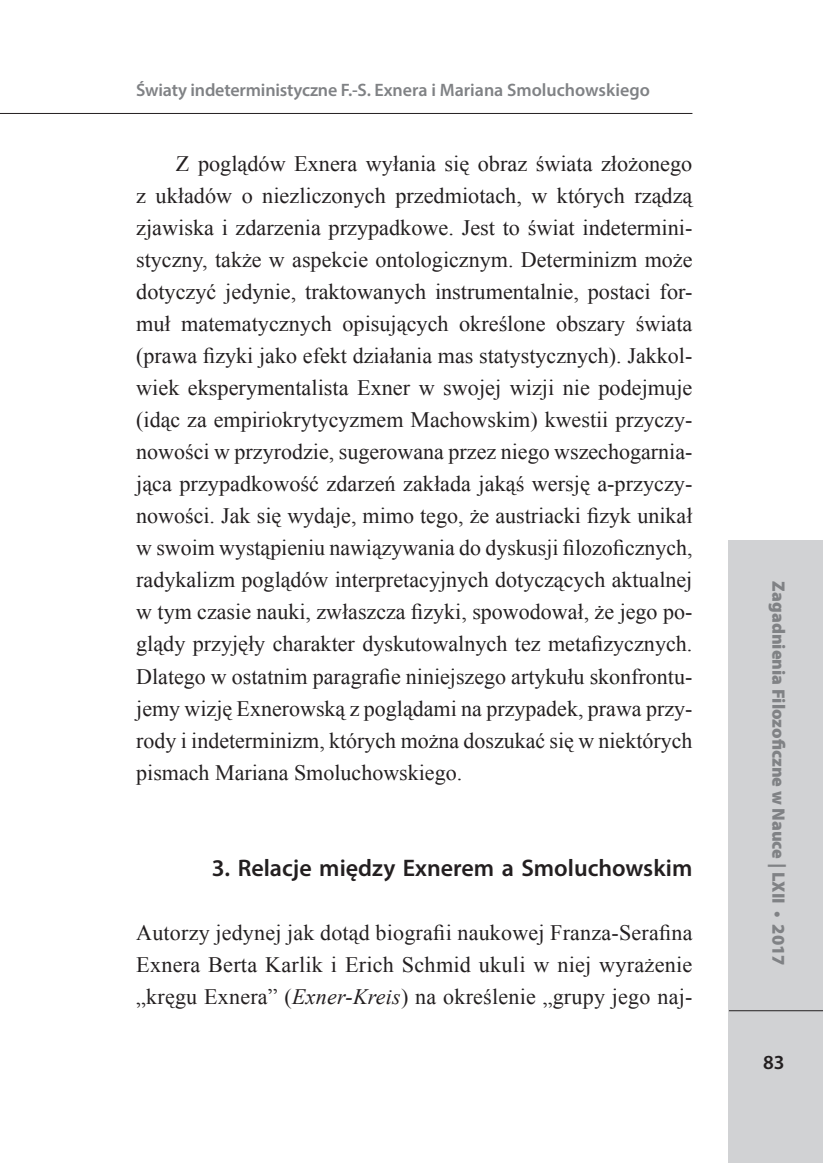
<style>
.page{position:relative;width:823px;height:1163px;background:#fff}
.page>*{position:absolute;margin:0;border:0;box-sizing:border-box;transform-origin:0 0}
.Podtytuł_ZFN{font:600 24px "Myriad Pro";color:#231f20}
.Tekst{font:22px/32px "Times New Roman";color:#231f20;text-align:justify}
.Tekst_bez_akapitu{font:22px/32px "Times New Roman";letter-spacing:.01em;color:#231f20;text-align:justify}
.t1{font:600 20px "Myriad Pro";color:#231f20}
.t2{font:600 18px "Myriad Pro";letter-spacing:-.005em;color:#808285}
.t3{font:900 18px "Myriad Pro";color:#808285}
.s1{font-style:italic}
</style>
<div class="page">
<div style="left:727px;top:540px;width:95px;height:622px;background:#d1d2d4"></div>
<hr style="left:0;top:113px;width:692px;height:1px;background:#231f20">
<hr style="left:728px;top:1010px;width:94px;height:1px;background:#231f20">
<p class="t2" style="left:136px;top:79px;width:515px">Światy indeterministyczne F.-S. Exnera i Mariana Smoluchowskiego</p>
<p class="Tekst" style="left:136px;top:147px;width:557px;text-indent:40px">Z poglądów Exnera wyłania się obraz świata złożonego z układów o niezliczonych przedmiotach, w których rządzą zjawiska i zdarzenia przypadkowe. Jest to świat indetermini&shy;styczny, także w aspekcie ontologicznym. Determinizm może dotyczyć jedynie, traktowanych instrumentalnie, postaci for&shy;muł matematycznych opisujących określone obszary świata (prawa fizyki jako efekt działania mas statystycznych). Jakkol&shy;wiek eksperymentalista Exner w swojej wizji nie podejmuje (idąc za empiriokrytycyzmem Machowskim) kwestii przyczy&shy;nowości w przyrodzie, sugerowana przez niego wszechogarnia&shy;jąca przypadkowość zdarzeń zakłada jakąś wersję a-przyczy&shy;nowości. Jak się wydaje, mimo tego, że austriacki fizyk unikał w swoim wystąpieniu nawiązywania do dyskusji filozoficznych, radykalizm poglądów interpretacyjnych dotyczących aktualnej w tym czasie nauki, zwłaszcza fizyki, spowodował, że jego po&shy;glądy przyjęły charakter dyskutowalnych tez metafizycznych.<br>Dlatego w ostatnim paragrafie niniejszego artykułu skonfrontu&shy;jemy wizję Exnerowską z poglądami na przypadek, prawa przy&shy;rody i indeterminizm, których można doszukać się w niektórych pismach Mariana Smoluchowskiego.</p>
<p class="Podtytuł_ZFN" style="left:211px;top:852px;width:482px">3. Relacje między Exnerem a Smoluchowskim</p>
<p class="Tekst_bez_akapitu" style="left:136px;top:915px;width:557px">Autorzy jedynej jak dotąd biografii naukowej Franza-Serafina Exnera Berta Karlik i Erich Schmid ukuli w niej wyrażenie „kręgu Exnera” (<span class="s1">Exner-Kreis</span>) na określenie „grupy jego naj-</p>
<p class="t3" style="left:790px;top:581px;width:385px;rotate:90deg">Zagadnienia Filozoficzne w Nauce | LXII • 2017</p>
<p class="t1" style="left:762px;top:1049px;width:23px">83</p>
</div>
